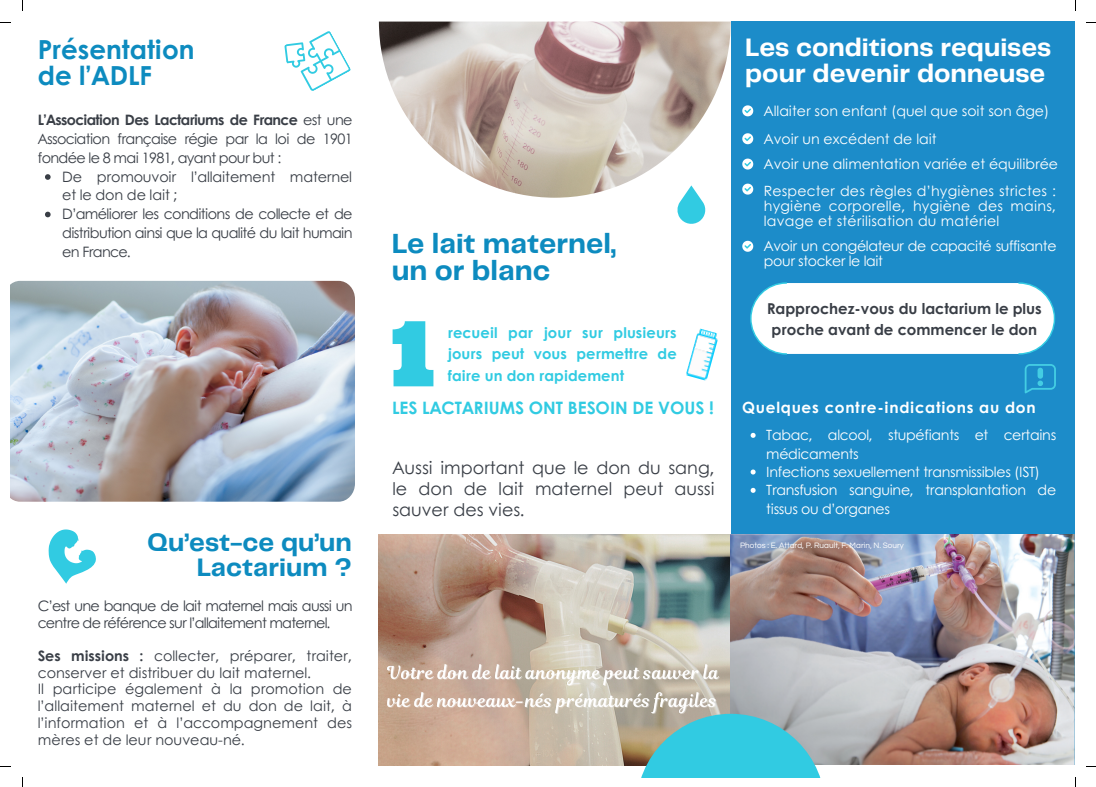
<style>
.page{position:relative;width:1096px;height:787px;background:#fff}
.page>*{position:absolute;margin:0;border:0;box-sizing:border-box;transform-origin:0 0}
.t1{font:90.5px "Ultra";color:#31cbe2}
.t2{font:700 28.75px/27.2px "Telegraf";color:#0d8bbf}
.t3{font:700 26.25px/25.2px "Telegraf";color:#fff}
.t4{font:700 26.25px/25.2px "Telegraf";color:#0d8bbf;text-align:right}
.t5{font:700 26.25px/25.2px "Century Gothic";color:#0d8bbf}
.t6{font:17.5px/20.6px "Century Gothic";color:#393e46;text-align:justify}
.t7{font:700 17.12px "Century Gothic";color:#31cbe2}
.t8{font:700 15.38px "Century Gothic";letter-spacing:.05em;color:#fff}
.t9{font:700 15px/20.6px "Century Gothic";color:#393e46;text-align:center}
.t10{font:700 14.75px/21.5px "Century Gothic";letter-spacing:.005em;color:#31cbe2;text-align:justify}
.t11{font:14.38px/16.9px "Century Gothic";letter-spacing:-.01em;color:#393e46}
.t12{font:14.38px/16.9px "Century Gothic";letter-spacing:-.05em;color:#393e46}
.t13{font:14.12px/15px "Century Gothic";letter-spacing:-.02em;color:#fff}
.t14{font:14.12px "Century Gothic";color:#fff}
.t15{font:8.12px "Questrial";color:#fff}
.s1{font-weight:700}
</style>
<div class="page">
<img style="left:379px;top:534px;width:351px;height:232px">
<div style="left:730px;top:22px;width:344px;height:743px;background:#1c8cc9"></div>
<img style="left:379px;top:22px;width:351px;height:176px">
<svg style="left:676px;top:185px;width:31px;height:39px"></svg>
<svg style="left:48px;top:529px;width:48px;height:55px"></svg>
<svg style="left:284px;top:31px;width:67px;height:60px"></svg>
<img style="left:686px;top:328px;width:32px;height:53px">
<svg style="left:742px;top:105px;width:11px;height:11px"></svg>
<svg style="left:742px;top:133px;width:11px;height:11px"></svg>
<svg style="left:742px;top:159px;width:11px;height:11px"></svg>
<svg style="left:742px;top:184px;width:11px;height:11px"></svg>
<svg style="left:742px;top:241px;width:11px;height:11px"></svg>
<svg style="left:750px;top:282px;width:305px;height:73px;background:#eaf5fa"></svg>
<img style="left:730px;top:534px;width:344px;height:230px">
<svg style="left:636px;top:714px;width:189px;height:63px;background:#57c0cd"></svg>
<img style="left:10px;top:281px;width:345px;height:221px">
<svg style="left:1024px;top:364px;width:31px;height:30px"></svg>
<img style="left:385px;top:662px;width:336px;height:53px">
<svg style="left:750px;top:433px;width:5px;height:5px"></svg>
<svg style="left:750px;top:469px;width:5px;height:5px"></svg>
<svg style="left:750px;top:488px;width:5px;height:5px"></svg>
<svg style="left:45px;top:174px;width:6px;height:6px"></svg>
<svg style="left:45px;top:212px;width:6px;height:5px"></svg>
<h5 class="t5" style="left:38px;top:36px;width:158px">Présentation de l’ADLF</h5>
<h5 class="t11" style="left:38px;top:110px;width:316px;line-height:18.8px;text-align:justify"><span class="s1">L’Association Des Lactariums de France</span> est une Association française régie par la loi de 1901 fondée le 8 mai 1981, ayant pour but :</h5>
<h5 class="t11" style="left:62px;top:166px;width:291px;line-height:18.8px">De promouvoir l’allaitement maternel et le don de lait ;</h5>
<p class="t11" style="left:62px;top:204px;width:292px;line-height:18.8px;text-align:justify">D’améliorer les conditions de collecte et de distribution ainsi que la qualité du lait humain en France.</p>
<h5 class="t4" style="left:147px;top:531px;width:206px">Qu’est-ce qu’un<br>Lactarium ?</h5>
<p class="t12" style="left:38px;top:597px;width:316px">C’est une banque de lait maternel mais aussi un centre de référence sur l’allaitement maternel.</p>
<h5 class="t11" style="left:38px;top:646px;width:316px"><span class="s1">Ses missions :</span> collecter, préparer, traiter, conserver et distribuer du lait maternel.<br>Il participe également à la promotion de l’allaitement maternel et du don de lait, à l’information et à l’accompagnement des mères et de leur nouveau-né.</h5>
<h5 class="t2" style="left:391px;top:231px;width:226px">Le lait maternel, un or blanc</h5>
<h1 class="t1" style="left:390px;top:295px;width:46px">1</h1>
<h5 class="t10" style="left:448px;top:321px;width:230px">recueil par jour sur plusieurs jours peut vous permettre de faire un don rapidement</h5>
<p class="t7" style="left:392px;top:395px;width:323px">LES LACTARIUMS ONT BESOIN DE VOUS !</p>
<p class="t6" style="left:392px;top:457px;width:323px">Aussi important que le don du sang, le don de lait maternel peut aussi sauver des vies.</p>
<h1 class="t3" style="left:745px;top:37px;width:307px">Les conditions requises pour devenir donneuse</h1>
<h5 class="t14" style="left:763px;top:100px;width:287px">Allaiter son enfant (quel que soit son âge)</h5>
<h5 class="t14" style="left:763px;top:128px;width:174px">Avoir un excédent de lait</h5>
<p class="t14" style="left:763px;top:154px;width:296px">Avoir une alimentation variée et équilibrée</p>
<p class="t13" style="left:763px;top:182px;width:293px;text-align:justify">Respecter des règles d’hygiènes strictes : hygiène corporelle, hygiène des mains, lavage et stérilisation du matériel</p>
<h5 class="t13" style="left:763px;top:238px;width:294px">Avoir un congélateur de capacité suffisante pour stocker le lait</h5>
<h4 class="t9" style="left:767px;top:298px;width:276px">Rapprochez-vous du lactarium le plus proche avant de commencer le don</h4>
<p class="t8" style="left:742px;top:396px;width:295px">Quelques contre-indications au don</p>
<p class="t13" style="left:766px;top:425px;width:291px;line-height:18.4px">Tabac, alcool, stupéfiants et certains médicaments</p>
<p class="t13" style="left:766px;top:464px;width:275px">Infections sexuellement transmissibles (IST)</p>
<h1 class="t13" style="left:766px;top:480px;width:291px;line-height:18.4px">Transfusion sanguine, transplantation de tissus ou d’organes</h1>
<h5 class="t15" style="left:740px;top:541px;width:165px">Photos : E. Attard, P. Ruault, F. Marin, N. Soury</h5>
</div>
